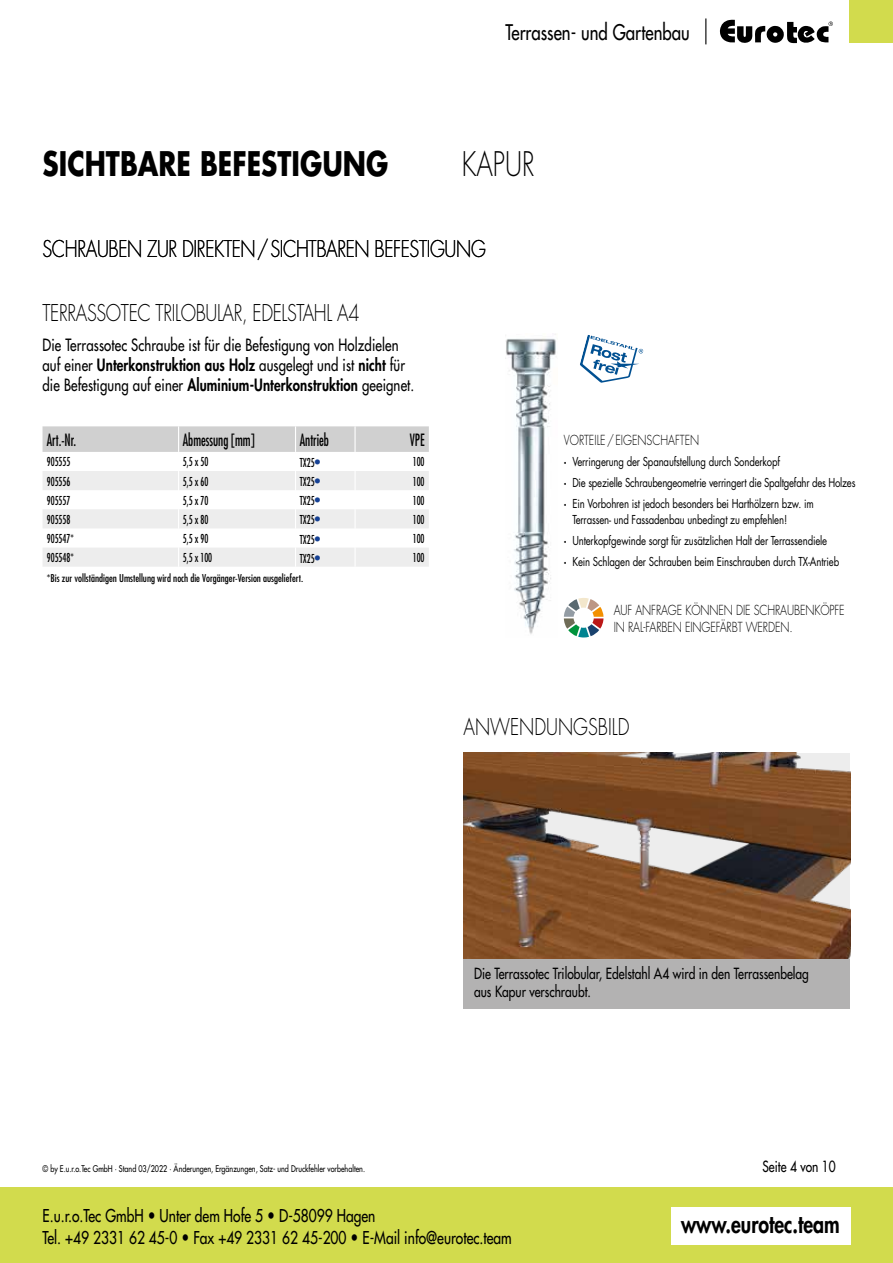
<style>
.page{position:relative;width:893px;height:1263px;background:#fff}
.page>*{position:absolute;margin:0;border:0;box-sizing:border-box;transform-origin:0 0}
.t1{font:700 33px "Futura Std";color:#000;scale:.8 1}
.t2{font:300 33px "Futura Std";color:#000;scale:.78 1}
.t3{font:800 24.3px "Futura Std";color:#000;scale:.8 1}
.t4{font:300 22.5px "Futura Std";letter-spacing:-.02em;color:#000;scale:.8 1}
.t5{font:300 22.5px "Futura Std";color:#000;scale:.8 1}
.t6{font:500 21px "Futura Std";color:#000;scale:.8 1}
.t7{font:500 17.25px/22.5px "Futura Std";color:#000;scale:.8 1}
.t8{font:500 16.5px/19.8px "Futura Std";letter-spacing:.01em;color:#000;scale:.8 1}
.t9{font:condensed 16.5px "Futura Std";color:#000;scale:.8 1}
.t10{font:500 15px/18px "Futura Std";color:#000;scale:.8 1}
.t11{font:300 13.5px/16.5px "Futura Std";letter-spacing:-.01em;color:#000;scale:.8 1}
.t12{font:12px/21px "Futura Std";letter-spacing:-.015em;color:#000;scale:.8 1}
.t13{font:condensed 12px "Futura Std";color:#000;scale:.8 1}
.t14{font:condensed 10.5px "Futura Std";color:#000}
.t15{font:500 9px "Futura Std";color:#000;scale:.8 1}
.s1{font-weight:800}
.s2{font-size:13.5px;color:#164194}
</style>
<div class="page">
<div style="left:0;top:1187px;width:893px;height:76px;background:#d2db4d"></div>
<div style="left:671px;top:1208px;width:179px;height:37px;background:#fff"></div>
<div style="left:849px;top:0;width:44px;height:43px;background:#d2db4d"></div>
<svg style="left:720px;top:20px;width:113px;height:24px"></svg>
<svg style="left:705px;top:18px;width:1px;height:26px"></svg>
<img style="left:505px;top:334px;width:51px;height:300px">
<svg style="left:580px;top:335px;width:64px;height:48px"></svg>
<svg style="left:43px;top:426px;width:386px;height:141px"></svg>
<svg style="left:564px;top:598px;width:39px;height:39px"></svg>
<img style="left:463px;top:753px;width:387px;height:206px">
<div style="left:463px;top:959px;width:387px;height:49px;background:#b3b2b2"></div>
<h3 class="t6" style="left:506px;top:19px;width:232px">Terrassen- und Gartenbau</h3>
<h1 class="t1" style="left:43px;top:142px;width:434px">SICHTBARE BEFESTIGUNG</h1>
<h1 class="t2" style="left:462px;top:144px;width:95px">KAPUR</h1>
<h3 class="t4" style="left:43px;top:235px;width:556px">SCHRAUBEN ZUR DIREKTEN/SICHTBAREN BEFESTIGUNG</h3>
<h3 class="t4" style="left:43px;top:299px;width:398px">TERRASSOTEC TRILOBULAR, EDELSTAHL A4</h3>
<h3 class="t8" style="left:43px;top:335px;width:466px">Die Terrassotec Schraube ist für die Befestigung von Holzdielen auf einer <span class="s1">Unterkonstruktion aus Holz</span> ausgelegt und ist <span class="s1">nicht</span> für die Befestigung auf einer <span class="s1">Aluminium-Unterkonstruktion</span> geeignet.</h3>
<h3 class="t9" style="left:47px;top:430px;width:38px">Art.-Nr.</h3>
<h3 class="t9" style="left:183px;top:430px;width:91px">Abmessung [mm]</h3>
<h3 class="t9" style="left:300px;top:430px;width:38px">Antrieb</h3>
<h3 class="t9" style="left:410px;top:430px;width:20px">VPE</h3>
<p class="t13" style="left:47px;top:455px;width:31px">905555</p>
<p class="t13" style="left:183px;top:455px;width:33px">5,5 x 50</p>
<p class="t13" style="left:300px;top:455px;width:27px">TX25<span class="s2">•</span></p>
<p class="t13" style="left:413px;top:455px;width:16px">100</p>
<p class="t13" style="left:47px;top:474px;width:31px">905556</p>
<p class="t13" style="left:183px;top:474px;width:33px">5,5 x 60</p>
<p class="t13" style="left:300px;top:474px;width:27px">TX25<span class="s2">•</span></p>
<p class="t13" style="left:413px;top:474px;width:16px">100</p>
<p class="t13" style="left:47px;top:493px;width:31px">905557</p>
<p class="t13" style="left:183px;top:493px;width:33px">5,5 x 70</p>
<p class="t13" style="left:300px;top:494px;width:27px">TX25<span class="s2">•</span></p>
<p class="t13" style="left:413px;top:493px;width:16px">100</p>
<p class="t13" style="left:47px;top:512px;width:31px">905558</p>
<p class="t13" style="left:183px;top:512px;width:33px">5,5 x 80</p>
<p class="t13" style="left:300px;top:513px;width:27px">TX25<span class="s2">•</span></p>
<p class="t13" style="left:413px;top:512px;width:16px">100</p>
<p class="t13" style="left:47px;top:531px;width:35px">905547*</p>
<p class="t13" style="left:183px;top:531px;width:33px">5,5 x 90</p>
<p class="t13" style="left:300px;top:532px;width:27px">TX25<span class="s2">•</span></p>
<p class="t13" style="left:413px;top:531px;width:16px">100</p>
<p class="t13" style="left:47px;top:550px;width:35px">905548*</p>
<p class="t13" style="left:183px;top:550px;width:38px">5,5 x 100</p>
<p class="t13" style="left:300px;top:551px;width:27px">TX25<span class="s2">•</span></p>
<p class="t13" style="left:413px;top:550px;width:16px">100</p>
<p class="t14" style="left:47px;top:572px;width:258px">*Bis zur vollständigen Umstellung wird noch die Vorgänger-Version ausgeliefert.</p>
<p class="t11" style="left:564px;top:432px;width:171px">VORTEILE/EIGENSCHAFTEN</p>
<p class="t12" style="left:564px;top:451px;width:366px"><span class="s1">·</span> Verringerung der Spanaufstellung durch Sonderkopf<br><span class="s1">·</span> Die spezielle Schraubengeometrie verringert die Spaltgefahr des Holzes <span class="s1">·</span> Ein Vorbohren ist jedoch besonders bei Harthölzern bzw. im</p>
<p class="t12" style="left:564px;top:510px;width:346px;text-indent:9px">Terrassen- und Fassadenbau unbedingt zu empfehlen!<br><span class="s1">·</span> Unterkopfgewinde sorgt für zusätzlichen Halt der Terrassendiele<br><span class="s1">·</span> Kein Schlagen der Schrauben beim Einschrauben durch TX-Antrieb</p>
<p class="t11" style="left:614px;top:602px;width:290px">AUF ANFRAGE KÖNNEN DIE SCHRAUBENKÖPFE<br>IN RAL-FARBEN EINGEFÄRBT WERDEN.</p>
<h3 class="t5" style="left:463px;top:713px;width:209px">ANWENDUNGSBILD</h3>
<p class="t15" style="left:43px;top:1163px;width:405px">© by E.u.r.o.Tec GmbH · Stand 03/2022 · Änderungen, Ergänzungen, Satz- und Druckfehler vorbehalten.</p>
<p class="t10" style="left:474px;top:965px;width:420px">Die Terrassotec Trilobular, Edelstahl A4 wird in den Terrassenbelag aus Kapur verschraubt.</p>
<p class="t10" style="left:762px;top:1158px;width:93px">Seite 4 von 10</p>
<h3 class="t7" style="left:43px;top:1204px;width:588px">E.u.r.o.Tec GmbH <span class="s1">•</span> Unter dem Hofe 5 <span class="s1">•</span> D-58099 Hagen<br>Tel. +49 2331 62 45-0 <span class="s1">•</span> Fax +49 2331 62 45-200 <span class="s1">•</span> E-Mail info@eurotec.team</h3>
<h2 class="t3" style="left:681px;top:1208px;width:200px">www.eurotec.team</h2>
</div>
